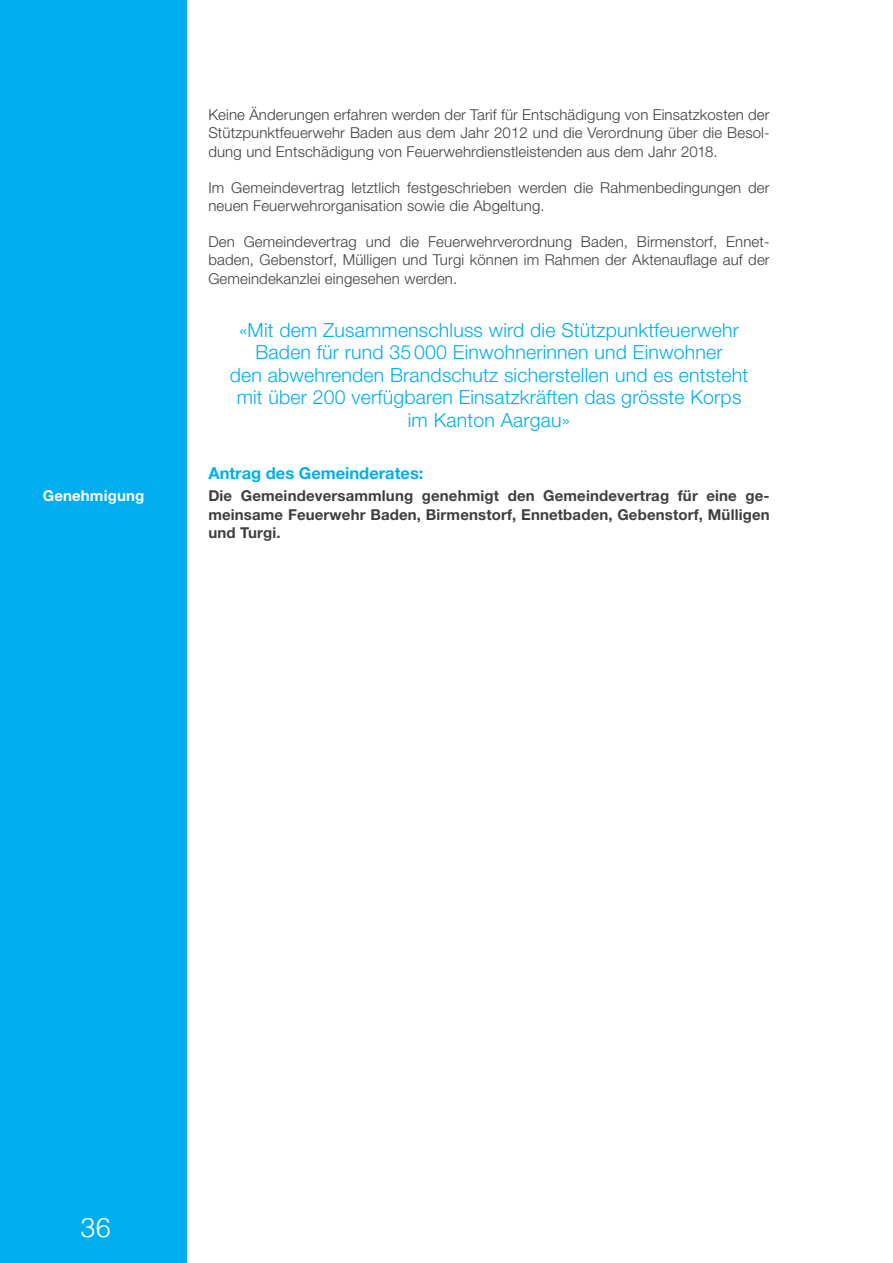
<style>
.page{position:relative;width:893px;height:1263px;background:#fff}
.page>*{position:absolute;margin:0;border:0;box-sizing:border-box;transform-origin:0 0}
.t1{font:300 27px "Helvetica";color:#fff}
.t2{font:300 19.5px/22.5px "Helvetica Neue LT Std";letter-spacing:.01em;color:#00aeef;text-align:center}
.t3{font:700 16.5px "Helvetica Neue LT Std";color:#00aeef}
.t4{font:300 15px/18.1px "Helvetica Neue LT Std";letter-spacing:.01em;color:#3e3e3f;text-align:justify}
.t5{font:700 15px/18.1px "Helvetica Neue LT Std";letter-spacing:.01em;color:#3e3e3f;text-align:justify}
.t6{font:700 15px "Helvetica Neue LT Std";letter-spacing:.01em;color:#fff}
</style>
<div class="page">
<div style="left:0;top:0;width:187px;height:1263px;background:#00aeef"></div>
<p class="t6" style="left:43px;top:487px;width:103px">Genehmigung</p>
<p class="t4" style="left:208px;top:105px;width:563px">Keine Änderungen erfahren werden der Tarif für Entschädigung von Einsatzkosten der Stützpunktfeuerwehr Baden aus dem Jahr 2012 und die Verordnung über die Besol&shy;dung und Entschädigung von Feuerwehrdienstleistenden aus dem Jahr 2018.</p>
<p class="t4" style="left:208px;top:178px;width:563px">Im Gemeindevertrag letztlich festgeschrieben werden die Rahmenbedingungen der neuen Feuerwehrorganisation sowie die Abgeltung.</p>
<p class="t4" style="left:208px;top:233px;width:563px">Den Gemeindevertrag und die Feuerwehrverordnung Baden, Birmenstorf, Ennet&shy;baden, Gebenstorf, Mülligen und Turgi können im Rahmen der Aktenauflage auf der Gemeindekanzlei eingesehen werden.</p>
<p class="t2" style="left:230px;top:318px;width:520px">«Mit dem Zusammenschluss wird die Stützpunktfeuerwehr Baden für rund 35 000 Einwohnerinnen und Einwohner<br>den abwehrenden Brandschutz sicherstellen und es entsteht mit über 200 verfügbaren Einsatzkräften das grösste Korps im Kanton Aargau»</p>
<p class="t3" style="left:208px;top:463px;width:217px">Antrag des Gemeinderates:</p>
<p class="t5" style="left:208px;top:487px;width:563px">Die Gemeindeversammlung genehmigt den Gemeindevertrag für eine ge&shy;meinsame Feuerwehr Baden, Birmenstorf, Ennetbaden, Gebenstorf, Mülligen und Turgi.</p>
<h1 class="t1" style="left:81px;top:1204px;width:32px">36</h1>
</div>
